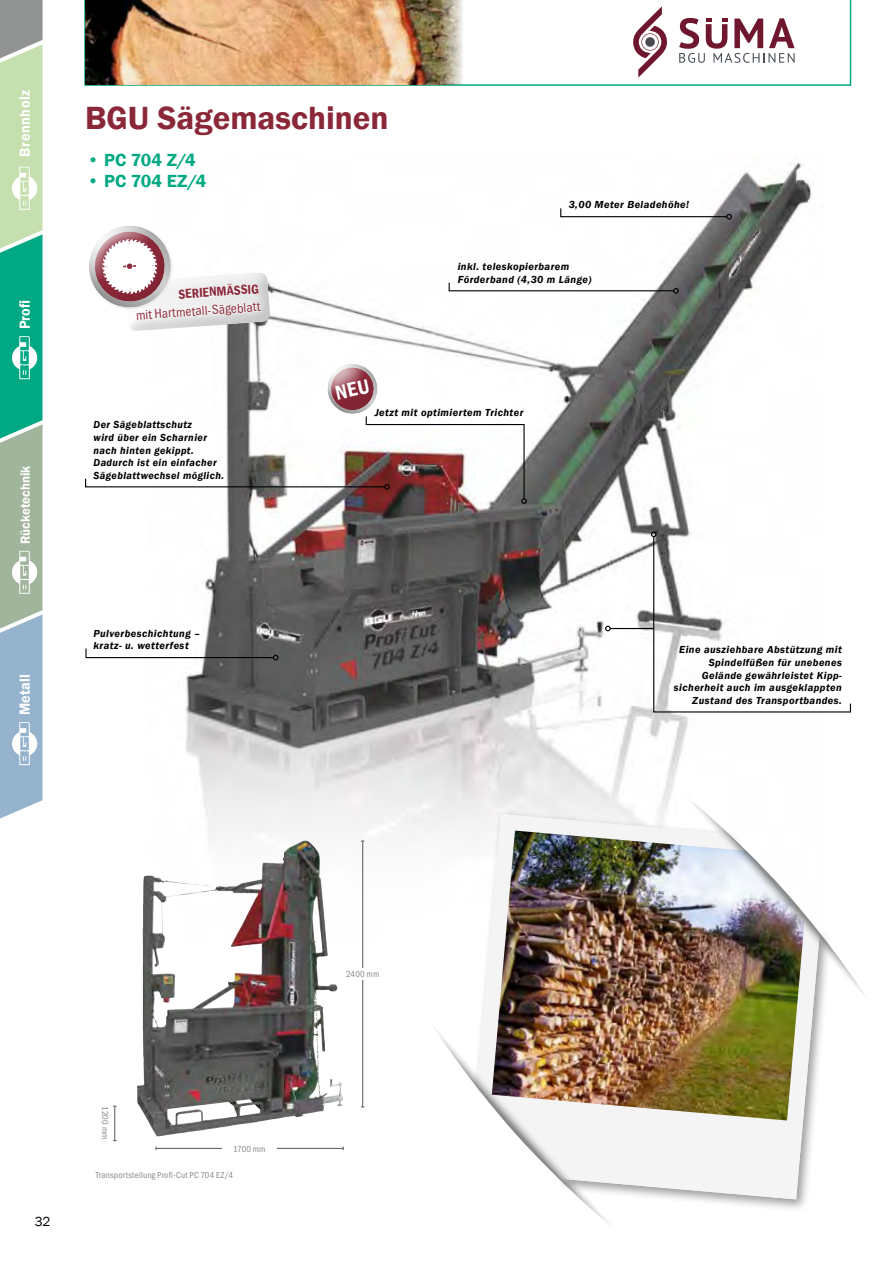
<style>
.page{position:relative;width:893px;height:1263px;background:#fff}
.page>*{position:absolute;margin:0;border:0;box-sizing:border-box;transform-origin:0 0}
.t1{font:600 33px "Franklin Gothic";color:#8a2738}
.t2{font:600 18px "Franklin Gothic";letter-spacing:.005em;color:#00a983}
.t3{font:600 15px "Franklin Gothic";letter-spacing:.025em;color:#fff;scale:.95 1}
.t4{font:13.5px "Franklin Gothic Cond";color:#8a2738}
.t5{font:600 13.5px "Franklin Gothic";color:#fff;scale:.95 1}
.t6{font:600 condensed 13.5px "Franklin Gothic";color:#8a2738}
.t7{font:13.5px "Franklin Gothic";color:#000}
.t8{font:italic 600 10.5px/12.6px "Franklin Gothic";letter-spacing:.04em;color:#000}
.t9{font:9px "Franklin Gothic Cond";letter-spacing:.025em;color:#878786}
</style>
<div class="page">
<img style="left:185px;top:162px;width:627px;height:820px">
<svg style="left:84px;top:0;width:767px;height:86px"></svg>
<svg style="left:0;top:0;width:43px;height:818px;background:#8bbfad"></svg>
<svg style="left:679px;top:18px;width:116px;height:45px"></svg>
<svg style="left:633px;top:6px;width:34px;height:72px"></svg>
<div style="left:473px;top:809px;width:359px;height:403px;background:#000;opacity:.4"></div>
<svg style="left:477px;top:814px;width:343px;height:385px;fill:#f4f4f4"></svg>
<img style="left:492px;top:830px;width:313px;height:290px">
<img style="left:686px;top:796px;width:180px;height:205px">
<img style="left:435px;top:1024px;width:179px;height:202px">
<svg style="left:651px;top:531px;width:200px;height:182px"></svg>
<img style="left:137px;top:842px;width:206px;height:295px">
<hr style="left:610px;top:628px;width:44px;height:1px;background:#000">
<svg style="left:605px;top:626px;width:6px;height:5px"></svg>
<svg style="left:85px;top:647px;width:194px;height:13px"></svg>
<hr style="left:362px;top:841px;width:1px;height:266px;background:#565656">
<div style="left:335px;top:968px;width:55px;height:11px;background:#fff"></div>
<hr style="left:156px;top:1148px;width:187px;height:1px;background:#565656">
<div style="left:222px;top:1143px;width:55px;height:11px;background:#fff"></div>
<hr style="left:114px;top:1106px;width:1px;height:34px;background:#565656">
<img style="left:85px;top:0;width:378px;height:85px">
<svg style="left:85px;top:199px;width:647px;height:305px"></svg>
<h3 class="t3" style="left:16px;top:157px;width:72px;rotate:-90deg">Brennholz</h3>
<h3 class="t3" style="left:16px;top:329px;width:32px;rotate:-90deg">Profi</h3>
<p class="t5" style="left:17px;top:544px;width:84px;rotate:-90deg">Rücketechnik</p>
<h3 class="t3" style="left:16px;top:715px;width:44px;rotate:-90deg">Metall</h3>
<h1 class="t1" style="left:85px;top:98px;width:305px">BGU Sägemaschinen</h1>
<h2 class="t2" style="left:87px;top:149px;width:110px">• PC 704 Z/4</h2>
<h2 class="t2" style="left:87px;top:170px;width:121px">• PC 704 EZ/4</h2>
<p class="t6" style="left:178px;top:285px;width:82px;rotate:-4deg">SERIENMÄSSIG</p>
<p class="t4" style="left:136px;top:308px;width:126px;rotate:-4deg">mit Hartmetall-Sägeblatt</p>
<p class="t8" style="left:94px;top:418px;width:132px">Der Sägeblattschutz<br>wird über ein Scharnier nach hinten gekippt.<br>Dadurch ist ein einfacher<br>Sägeblattwechsel möglich.</p>
<p class="t8" style="left:94px;top:627px;width:108px">Pulverbeschichtung – kratz- u. wetterfest</p>
<p class="t8" style="left:569px;top:199px;width:122px">3,00 Meter Beladehöhe!</p>
<p class="t8" style="left:458px;top:260px;width:135px">inkl. teleskopierbarem<br>Förderband (4,30 m Länge)</p>
<p class="t8" style="left:375px;top:406px;width:150px">Jetzt mit optimiertem Trichter</p>
<p class="t8" style="left:674px;top:644px;width:170px;text-align:right">Eine ausziehbare Abstützung mit<br>Spindelfüßen für unebenes<br>Gelände gewährleistet Kipp&shy;sicherheit auch im ausgeklappten<br>Zustand des Transportbandes.</p>
<p class="t7" style="left:35px;top:1213px;width:17px">32</p>
<p class="t9" style="left:110px;top:1106px;width:35px;rotate:90deg">1200 mm</p>
<p class="t9" style="left:233px;top:1144px;width:34px">1700 mm</p>
<p class="t9" style="left:96px;top:1170px;width:139px">Transportstellung Profi-Cut PC 704 EZ/4</p>
<p class="t9" style="left:346px;top:969px;width:35px">2400 mm</p>
</div>
